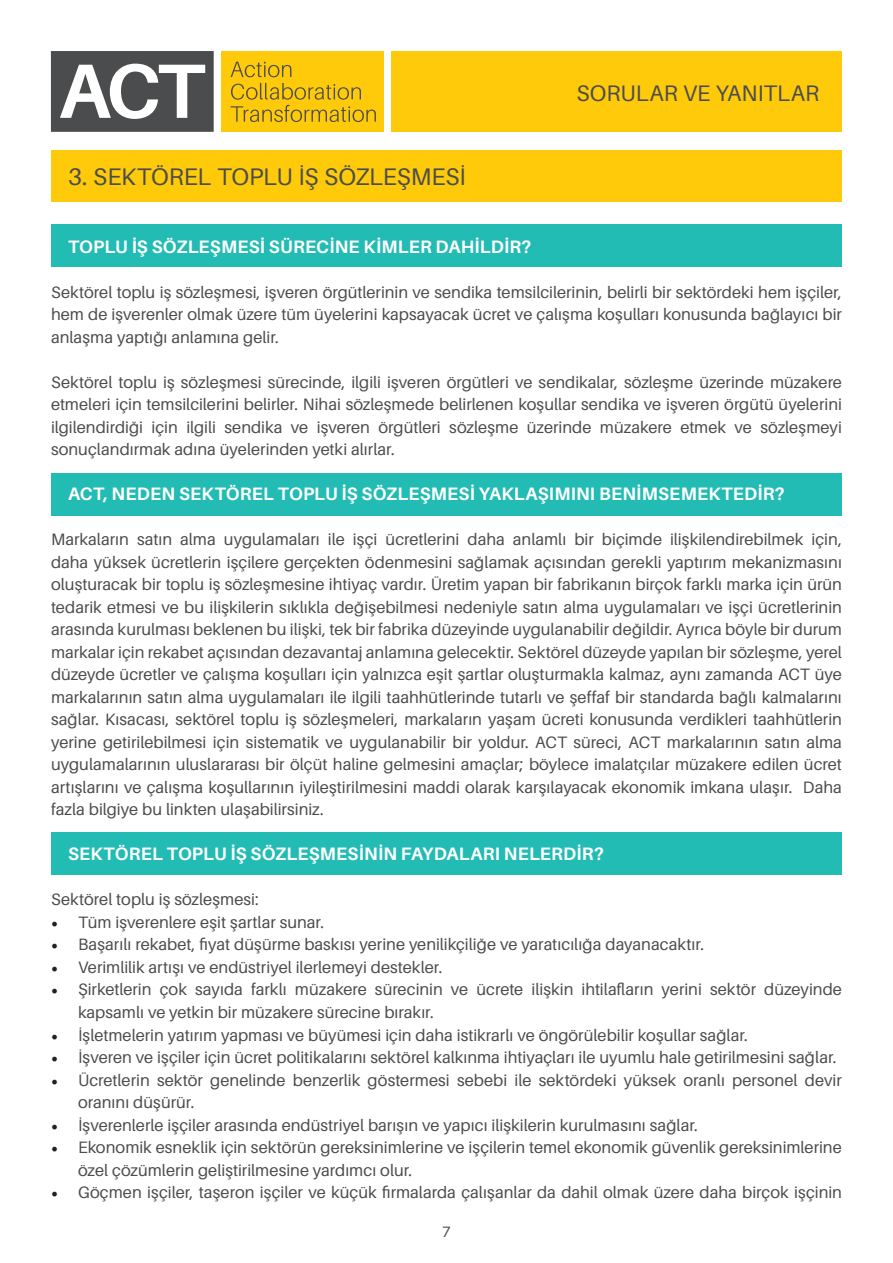
<style>
.page{position:relative;width:893px;height:1263px;background:#fff}
.page>*{position:absolute;margin:0;border:0;box-sizing:border-box;transform-origin:0 0}
.t1{font:24px "Aileron";letter-spacing:-.005em;color:#4b4c4d}
.t2{font:22.5px "Aileron";color:#4b4c4d}
.t3{font:700 18px "Aileron";letter-spacing:.01em;color:#fff}
.t4{font:16.5px/22.5px "Aileron";color:#4b4c4d;text-align:justify}
.t5{font:15px "Aileron";color:#4b4c4d}
.s1{font-family:"Minion Pro";font-size:18px;color:#231f20}
</style>
<div class="page">
<div style="left:51px;top:473px;width:791px;height:42px;background:#22bcb5"></div>
<div style="left:51px;top:224px;width:791px;height:43px;background:#22bcb5"></div>
<div style="left:51px;top:151px;width:791px;height:51px;background:#feca0a"></div>
<div style="left:51px;top:832px;width:791px;height:43px;background:#22bcb5"></div>
<div style="left:221px;top:51px;width:163px;height:81px;background:#feca0a"></div>
<svg style="left:51px;top:51px;width:163px;height:81px"></svg>
<svg style="left:231px;top:62px;width:60px;height:15px"></svg>
<svg style="left:231px;top:83px;width:145px;height:39px"></svg>
<div style="left:392px;top:51px;width:450px;height:81px;background:#feca0a"></div>
<p class="t1" style="left:68px;top:164px;width:399px">3. SEKTÖREL TOPLU İŞ SÖZLEŞMESİ</p>
<p class="t2" style="left:577px;top:80px;width:244px">SORULAR VE YANITLAR</p>
<p class="t3" style="left:68px;top:237px;width:465px">TOPLU İŞ SÖZLEŞMESİ SÜRECİNE KİMLER DAHİLDİR?</p>
<p class="t4" style="left:51px;top:281px;width:792px">Sektörel toplu iş sözleşmesi, işveren örgütlerinin ve sendika temsilcilerinin, belirli bir sektördeki hem işçiler, hem de işverenler olmak üzere tüm üyelerini kapsayacak ücret ve çalışma koşulları konusunda bağlayıcı bir anlaşma yaptığı anlamına gelir.</p>
<p class="t4" style="left:51px;top:371px;width:792px">Sektörel toplu iş sözleşmesi sürecinde, ilgili işveren örgütleri ve sendikalar, sözleşme üzerinde müzakere etmeleri için temsilcilerini belirler. Nihai sözleşmede belirlenen koşullar sendika ve işveren örgütü üyelerini ilgilendirdiği için ilgili sendika ve işveren örgütleri sözleşme üzerinde müzakere etmek ve sözleşmeyi sonuçlandırmak adına üyelerinden yetki alırlar.</p>
<p class="t3" style="left:68px;top:484px;width:718px">ACT, NEDEN SEKTÖREL TOPLU İŞ SÖZLEŞMESİ YAKLAŞIMINI BENİMSEMEKTEDİR?</p>
<p class="t4" style="left:51px;top:529px;width:792px">Markaların satın alma uygulamaları ile işçi ücretlerini daha anlamlı bir biçimde ilişkilendirebilmek için, daha yüksek ücretlerin işçilere gerçekten ödenmesini sağlamak açısından gerekli yaptırım mekanizmasını oluşturacak bir toplu iş sözleşmesine ihtiyaç vardır. Üretim yapan bir fabrikanın birçok farklı marka için ürün tedarik etmesi ve bu ilişkilerin sıklıkla değişebilmesi nedeniyle satın alma uygulamaları ve işçi ücretlerinin arasında kurulması beklenen bu ilişki, tek bir fabrika düzeyinde uygulanabilir değildir. Ayrıca böyle bir durum markalar için rekabet açısından dezavantaj anlamına gelecektir. Sektörel düzeyde yapılan bir sözleşme, yerel düzeyde ücretler ve çalışma koşulları için yalnızca eşit şartlar oluşturmakla kalmaz, aynı zamanda ACT üye markalarının satın alma uygulamaları ile ilgili taahhütlerinde tutarlı ve şeffaf bir standarda bağlı kalmalarını sağlar. Kısacası, sektörel toplu iş sözleşmeleri, markaların yaşam ücreti konusunda verdikleri taahhütlerin yerine getirilebilmesi için sistematik ve uygulanabilir bir yoldur. ACT süreci, ACT markalarının satın alma uygulamalarının uluslararası bir ölçüt haline gelmesini amaçlar; böylece imalatçılar müzakere edilen ücret artışlarını ve çalışma koşullarının iyileştirilmesini maddi olarak karşılayacak ekonomik imkana ulaşır. Daha fazla bilgiye bu linkten ulaşabilirsiniz.</p>
<p class="t3" style="left:68px;top:844px;width:537px">SEKTÖREL TOPLU İŞ SÖZLEŞMESİNİN FAYDALARI NELERDİR?</p>
<p class="t4" style="left:51px;top:889px;width:209px">Sektörel toplu iş sözleşmesi:</p>
<p class="t4" style="left:51px;top:911px;width:275px"><span class="s1">•</span> Tüm işverenlere eşit şartlar sunar.</p>
<p class="t4" style="left:51px;top:934px;width:654px"><span class="s1">•</span> Başarılı rekabet, fiyat düşürme baskısı yerine yenilikçiliğe ve yaratıcılığa dayanacaktır.</p>
<p class="t4" style="left:51px;top:956px;width:393px"><span class="s1">•</span> Verimlilik artışı ve endüstriyel ilerlemeyi destekler.</p>
<p class="t4" style="left:78px;top:979px;width:765px;text-indent:-27px"><span class="s1">•</span> Şirketlerin çok sayıda farklı müzakere sürecinin ve ücrete ilişkin ihtilafların yerini sektör düzeyinde kapsamlı ve yetkin bir müzakere sürecine bırakır.</p>
<p class="t4" style="left:51px;top:1024px;width:698px"><span class="s1">•</span> İşletmelerin yatırım yapması ve büyümesi için daha istikrarlı ve öngörülebilir koşullar sağlar.</p>
<p class="t4" style="left:51px;top:1046px;width:787px"><span class="s1">•</span> İşveren ve işçiler için ücret politikalarını sektörel kalkınma ihtiyaçları ile uyumlu hale getirilmesini sağlar.</p>
<p class="t4" style="left:78px;top:1069px;width:765px;text-indent:-27px"><span class="s1">•</span> Ücretlerin sektör genelinde benzerlik göstermesi sebebi ile sektördeki yüksek oranlı personel devir oranını düşürür.</p>
<p class="t4" style="left:51px;top:1114px;width:648px"><span class="s1">•</span> İşverenlerle işçiler arasında endüstriyel barışın ve yapıcı ilişkilerin kurulmasını sağlar.</p>
<p class="t4" style="left:78px;top:1136px;width:765px;text-indent:-27px"><span class="s1">•</span> Ekonomik esneklik için sektörün gereksinimlerine ve işçilerin temel ekonomik güvenlik gereksinimlerine özel çözümlerin geliştirilmesine yardımcı olur.</p>
<p class="t4" style="left:51px;top:1181px;width:792px"><span class="s1">•</span> Göçmen işçiler, taşeron işçiler ve küçük firmalarda çalışanlar da dahil olmak üzere daha birçok işçinin</p>
<p class="t5" style="left:442px;top:1223px;width:10px">7</p>
</div>
